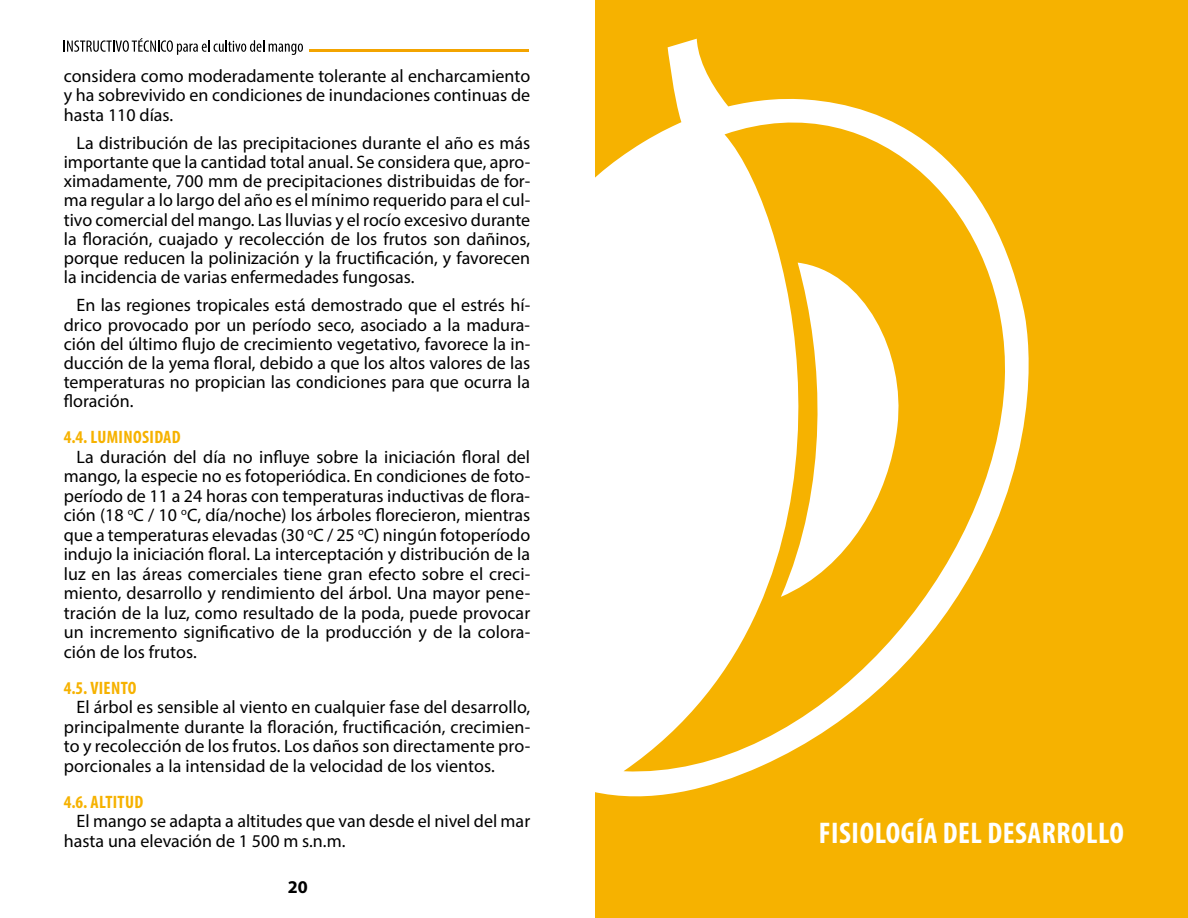
<style>
.page{position:relative;width:1188px;height:918px;background:#fff}
.page>*{position:absolute;margin:0;border:0;box-sizing:border-box;transform-origin:0 0}
.t1{font:700 condensed 30px "Myriad Pro";letter-spacing:.02em;color:#fff}
.t2{font:18px/19.5px "Myriad Pro";color:#000;text-align:justify}
.t3{font:700 condensed 18px "Myriad Pro";letter-spacing:.02em;color:#f6b200}
.t4{font:700 18px "Myriad Pro";color:#000}
</style>
<div class="page">
<hr style="left:309px;top:49px;width:220px;height:2px;background:#f3a400">
<svg style="left:64px;top:38px;width:239px;height:17px"></svg>
<div style="left:595px;top:0;width:593px;height:918px;background:#f6b200"></div>
<svg style="left:595px;top:39px;width:434px;height:758px"></svg>
<p class="t2" style="left:64px;top:65px;width:468px">considera como moderadamente tolerante al encharcamiento y ha sobrevivido en condiciones de inundaciones continuas de hasta 110 días.</p>
<p class="t2" style="left:64px;top:133px;width:468px;text-indent:13px">La distribución de las precipitaciones durante el año es más importante que la cantidad total anual. Se considera que, apro&shy;ximadamente, 700 mm de precipitaciones distribuidas de for&shy;ma regular a lo largo del año es el mínimo requerido para el cul&shy;tivo comercial del mango. Las lluvias y el rocío excesivo durante la floración, cuajado y recolección de los frutos son dañinos, porque reducen la polinización y la fructificación, y favorecen la incidencia de varias enfermedades fungosas.</p>
<p class="t2" style="left:64px;top:295px;width:468px;text-indent:13px">En las regiones tropicales está demostrado que el estrés hí&shy;drico provocado por un período seco, asociado a la madura&shy;ción del último flujo de crecimiento vegetativo, favorece la in&shy;ducción de la yema floral, debido a que los altos valores de las temperaturas no propician las condiciones para que ocurra la floración.</p>
<p class="t3" style="left:64px;top:426px;width:118px">4.4. LUMINOSIDAD</p>
<p class="t2" style="left:64px;top:447px;width:468px;text-indent:13px">La duración del día no influye sobre la iniciación floral del mango, la especie no es fotoperiódica. En condiciones de foto&shy;período de 11 a 24 horas con temperaturas inductivas de flora&shy;ción (18 <sup>o</sup>C / 10 <sup>o</sup>C, día/noche) los árboles florecieron, mientras que a temperaturas elevadas (30 <sup>o</sup>C / 25 <sup>o</sup>C) ningún fotoperíodo indujo la iniciación floral. La interceptación y distribución de la luz en las áreas comerciales tiene gran efecto sobre el creci&shy;miento, desarrollo y rendimiento del árbol. Una mayor pene&shy;tración de la luz, como resultado de la poda, puede provocar un incremento significativo de la producción y de la colora&shy;ción de los frutos.</p>
<p class="t3" style="left:64px;top:677px;width:74px">4.5. VIENTO</p>
<p class="t2" style="left:64px;top:697px;width:468px;text-indent:13px">El árbol es sensible al viento en cualquier fase del desarrollo, principalmente durante la floración, fructificación, crecimien&shy;to y recolección de los frutos. Los daños son directamente pro&shy;porcionales a la intensidad de la velocidad de los vientos.</p>
<p class="t3" style="left:64px;top:791px;width:81px">4.6. ALTITUD</p>
<p class="t2" style="left:64px;top:811px;width:468px;text-indent:13px">El mango se adapta a altitudes que van desde el nivel del mar hasta una elevación de 1 500 m s.n.m.</p>
<h1 class="t1" style="left:819px;top:814px;width:307px">FISIOLOGÍA DEL DESARROLLO</h1>
<p class="t4" style="left:288px;top:875px;width:21px">20</p>
</div>
